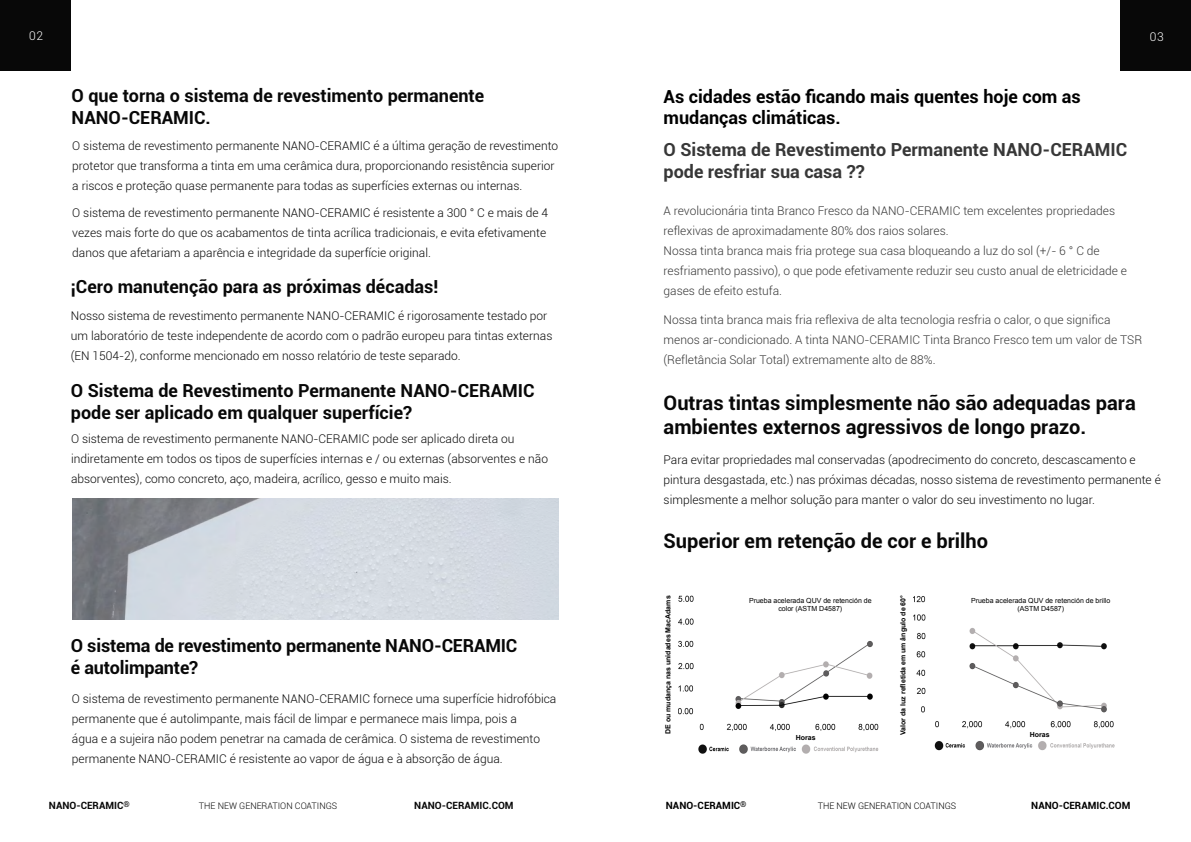
<style>
.page{position:relative;width:1191px;height:842px;background:#fff}
.page>*{position:absolute;margin:0;border:0;box-sizing:border-box;transform-origin:0 0}
.t1{font:700 20px/24px "Roboto";color:#080808}
.t2{font:700 18px/21.6px "Roboto";color:#080808}
.t3{font:700 18px/21.6px "Roboto";color:#373737}
.t4{font:700 18px/21.6px "Roboto";color:#000}
.t5{font:300 12px/20px "Roboto";color:#080808}
.t6{font:300 12px/20px "Roboto";color:#373737}
.t7{font:300 12px "Roboto";color:#fff}
.t8{font:700 10px "Roboto";color:#080808}
.t9{font:700 10px "Roboto";color:#000}
.t10{font:300 9px "Roboto";color:#080808}
.t11{font:300 9px "Roboto";color:#000}
.t12{font:7px/8.4px "Arial";color:#000;text-align:center}
.t13{font:700 7px "Arial";color:#000}
</style>
<div class="page">
<img style="left:72px;top:498px;width:487px;height:121px">
<div style="left:0;top:0;width:71px;height:71px;background:#080808"></div>
<div style="left:1120px;top:0;width:71px;height:71px;background:#080808"></div>
<img style="left:678px;top:595px;width:437px;height:159px">
<div style="left:742px;top:595px;width:136px;height:24px;background:#fff"></div>
<div style="left:970px;top:595px;width:141px;height:24px;background:#fff"></div>
<div style="left:787px;top:732px;width:37px;height:11px;background:#fff"></div>
<div style="left:1021px;top:728px;width:37px;height:12px;background:#fff"></div>
<div style="left:897px;top:580px;width:15px;height:170px;background:#fff"></div>
<p class="t7" style="left:29px;top:29px;width:15px">02</p>
<h2 class="t2" style="left:72px;top:85px;width:414px">O que torna o sistema de revestimento permanente<br>NANO-CERAMIC.</h2>
<p class="t5" style="left:72px;top:136px;width:487px">O sistema de revestimento permanente NANO-CERAMIC é a última geração de revestimento protetor que transforma a tinta em uma cerâmica dura, proporcionando resistência superior a riscos e proteção quase permanente para todas as superfícies externas ou internas.</p>
<p class="t5" style="left:72px;top:203px;width:477px">O sistema de revestimento permanente NANO-CERAMIC é resistente a 300 ° C e mais de 4 vezes mais forte do que os acabamentos de tinta acrílica tradicionais, e evita efetivamente danos que afetariam a aparência e integridade da superfície original.</p>
<h2 class="t2" style="left:71px;top:276px;width:369px">¡Cero manutenção para as próximas décadas!</h2>
<p class="t5" style="left:71px;top:306px;width:483px">Nosso sistema de revestimento permanente NANO-CERAMIC é rigorosamente testado por um laboratório de teste independente de acordo com o padrão europeu para tintas externas (EN 1504-2), conforme mencionado em nosso relatório de teste separado.</p>
<h2 class="t2" style="left:71px;top:380px;width:465px">O Sistema de Revestimento Permanente NANO-CERAMIC pode ser aplicado em qualquer superfície?</h2>
<p class="t5" style="left:71px;top:429px;width:478px">O sistema de revestimento permanente NANO-CERAMIC pode ser aplicado direta ou indiretamente em todos os tipos de superfícies internas e / ou externas (absorventes e não absorventes), como concreto, aço, madeira, acrílico, gesso e muito mais.</p>
<h2 class="t2" style="left:71px;top:635px;width:448px">O sistema de revestimento permanente NANO-CERAMIC é autolimpante?</h2>
<p class="t5" style="left:72px;top:689px;width:486px">O sistema de revestimento permanente NANO-CERAMIC fornece uma superfície hidrofóbica permanente que é autolimpante, mais fácil de limpar e permanece mais limpa, pois a<br>água e a sujeira não podem penetrar na camada de cerâmica. O sistema de revestimento permanente NANO-CERAMIC é resistente ao vapor de água e à absorção de água.</p>
<p class="t8" style="left:49px;top:799px;width:82px">NANO-CERAMIC<sup>®</sup></p>
<p class="t10" style="left:199px;top:801px;width:140px">THE NEW GENERATION COATINGS</p>
<p class="t8" style="left:414px;top:799px;width:101px">NANO-CERAMIC.COM</p>
<p class="t7" style="left:1149px;top:30px;width:15px">03</p>
<h2 class="t4" style="left:663px;top:86px;width:419px">As cidades estão ficando mais quentes hoje com as mudanças climáticas.</h2>
<h2 class="t3" style="left:663px;top:139px;width:465px">O Sistema de Revestimento Permanente NANO-CERAMIC pode resfriar sua casa ??</h2>
<p class="t6" style="left:663px;top:201px;width:465px">A revolucionária tinta Branco Fresco da NANO-CERAMIC tem excelentes propriedades reflexivas de aproximadamente 80% dos raios solares.<br>Nossa tinta branca mais fria protege sua casa bloqueando a luz do sol (+/- 6 ° C de resfriamento passivo), o que pode efetivamente reduzir seu custo anual de eletricidade e gases de efeito estufa.</p>
<p class="t6" style="left:663px;top:310px;width:480px">Nossa tinta branca mais fria reflexiva de alta tecnologia resfria o calor, o que significa menos ar-condicionado. A tinta NANO-CERAMIC Tinta Branco Fresco tem um valor de TSR (Refletância Solar Total) extremamente alto de 88%.</p>
<h1 class="t1" style="left:663px;top:392px;width:473px">Outras tintas simplesmente não são adequadas para ambientes externos agressivos de longo prazo.</h1>
<p class="t5" style="left:663px;top:450px;width:499px">Para evitar propriedades mal conservadas (apodrecimento do concreto, descascamento e pintura desgastada, etc.) nas próximas décadas, nosso sistema de revestimento permanente é simplesmente a melhor solução para manter o valor do seu investimento no lugar.</p>
<h1 class="t1" style="left:663px;top:529px;width:326px">Superior em retenção de cor e brilho</h1>
<p class="t13" style="left:664px;top:734px;width:140px;rotate:-90deg">DE ou mudança nas unidades MacAdams</p>
<p class="t13" style="left:899px;top:735px;width:142px;rotate:-90deg">Valor da luz refletida em um ângulo de 60°</p>
<p class="t12" style="left:749px;top:596px;width:124px">Prueba acelerada QUV de retención de color (ASTM D4587)</p>
<p class="t12" style="left:971px;top:596px;width:141px">Prueba acelerada QUV de retención de brillo (ASTM D4587)</p>
<p class="t13" style="left:1029px;top:730px;width:21px">Horas</p>
<p class="t13" style="left:796px;top:733px;width:21px">Horas</p>
<p class="t9" style="left:666px;top:799px;width:82px">NANO-CERAMIC<sup>®</sup></p>
<p class="t11" style="left:817px;top:801px;width:140px">THE NEW GENERATION COATINGS</p>
<p class="t9" style="left:1031px;top:799px;width:101px">NANO-CERAMIC.COM</p>
</div>
